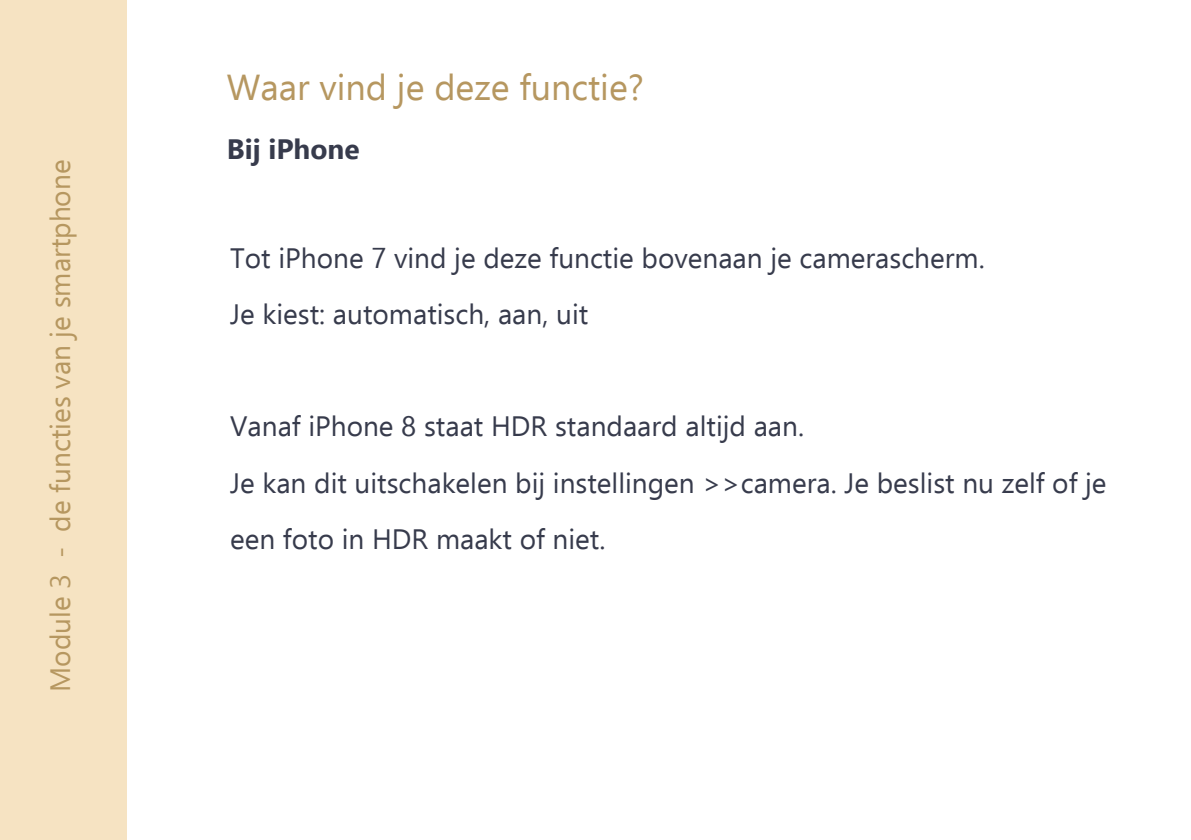
<style>
.page{position:relative;width:1191px;height:840px;background:#fff}
.page>*{position:absolute;margin:0;border:0;box-sizing:border-box;transform-origin:0 0}
.t1{font:36px "Ebrima";color:#b69760}
.t2{font:28px/56px "Ebrima";color:#373b4c}
.t3{font:28px "Ebrima";color:#b69760}
.t4{font:700 28px "Ebrima";color:#373b4c}
</style>
<div class="page">
<div style="left:0;top:0;width:127px;height:839px;background:#f6e3c2"></div>
<p class="t3" style="left:39px;top:691px;width:533px;rotate:-90deg">Module 3 - de functies van je smartphone</p>
<p class="t1" style="left:227px;top:61px;width:418px">Waar vind je deze functie?</p>
<p class="t4" style="left:227px;top:127px;width:134px">Bij iPhone</p>
<p class="t2" style="left:230px;top:229px;width:756px">Tot iPhone 7 vind je deze functie bovenaan je camerascherm.<br>Je kiest: automatisch, aan, uit</p>
<p class="t2" style="left:230px;top:397px;width:878px">Vanaf iPhone 8 staat HDR standaard altijd aan.<br>Je kan dit uitschakelen bij instellingen &gt;&gt;camera. Je beslist nu zelf of je een foto in HDR maakt of niet.</p>
</div>
